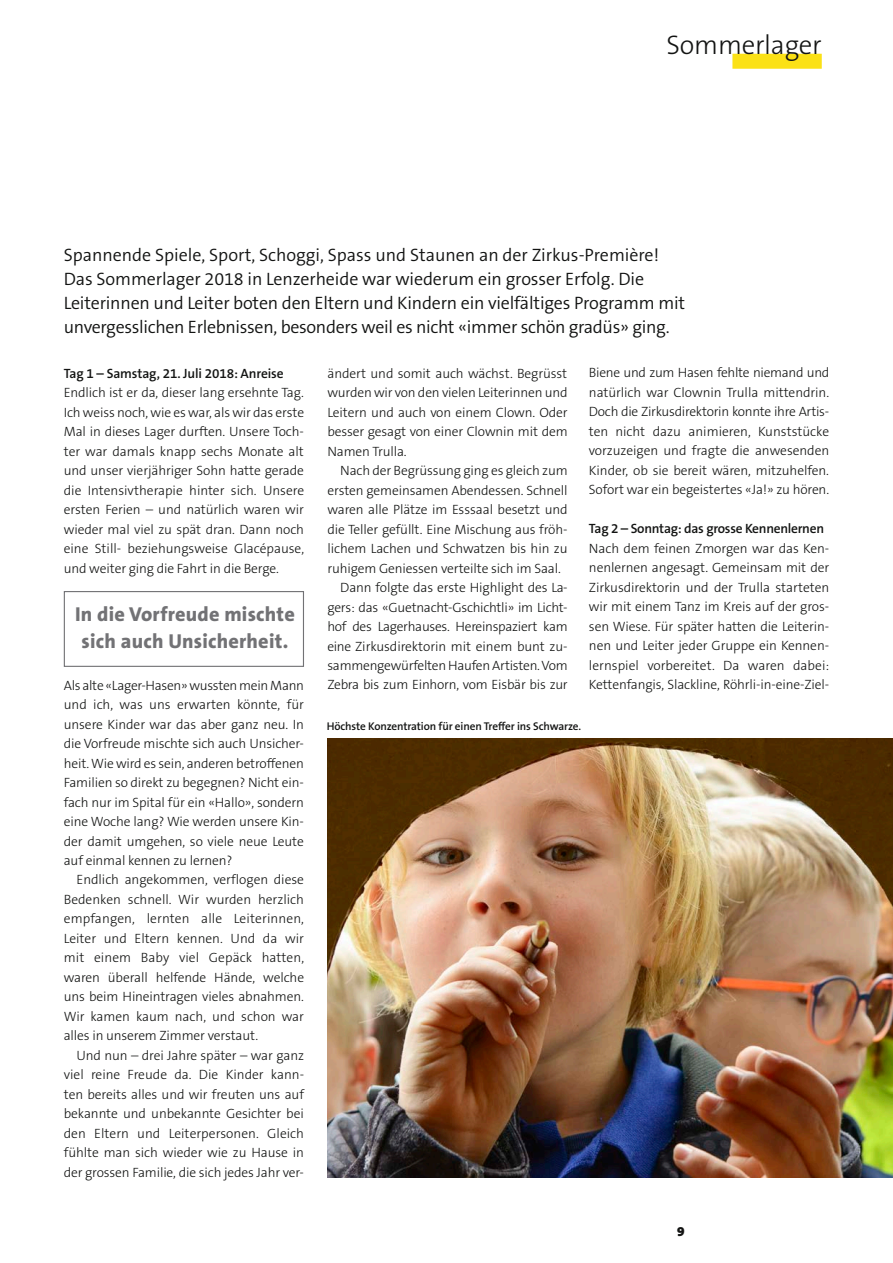
<style>
.page{position:relative;width:893px;height:1263px;background:#fff}
.page>*{position:absolute;margin:0;border:0;box-sizing:border-box;transform-origin:0 0}
.t1{font:300 27px "The Sans B3";letter-spacing:-.01em;color:#131413}
.t2{font:800 20.25px/27px "The Sans B8";letter-spacing:.01em;color:#727275;text-align:center}
.t3{font:300 18px/24px "The Sans B4";letter-spacing:-.01em;color:#131413}
.t4{font:300 13.5px/19.5px "The Sans B3";letter-spacing:-.01em;color:#131413;text-align:justify}
.t5{font:600 13.5px "The Sans B6";letter-spacing:-.02em;color:#131413}
.t6{font:900 13.5px "The Sans B9";color:#131413}
.t7{font:600 11.25px "The Sans B6";letter-spacing:-.01em;color:#131413}
</style>
<div class="page">
<img style="left:327px;top:739px;width:566px;height:438px">
<div style="left:64px;top:591px;width:240px;height:76px;border:1px solid #727275"></div>
<div style="left:732px;top:54px;width:90px;height:15px;background:#fbe116"></div>
<h1 class="t1" style="left:667px;top:31px;width:157px">Sommerlager</h1>
<p class="t3" style="left:64px;top:243px;width:623px">Spannende Spiele, Sport, Schoggi, Spass und Staunen an der Zirkus-Première!<br>Das Sommerlager 2018 in Lenzerheide war wiederum ein grosser Erfolg. Die Leiterinnen und Leiter boten den Eltern und Kindern ein vielfältiges Programm mit unvergesslichen Erlebnissen, besonders weil es nicht «immer schön gradüs» ging.</p>
<p class="t5" style="left:64px;top:366px;width:221px">Tag 1 – Samstag, 21. Juli 2018: Anreise</p>
<p class="t4" style="left:64px;top:383px;width:242px">Endlich ist er da, dieser lang ersehnte Tag.<br>Ich weiss noch, wie es war, als wir das erste Mal in dieses Lager durften. Unsere Toch&shy;ter war damals knapp sechs Monate alt und unser vierjähriger Sohn hatte gerade die Intensivtherapie hinter sich. Unsere ersten Ferien – und natürlich waren wir wieder mal viel zu spät dran. Dann noch eine Still- beziehungsweise Glacépause, und weiter ging die Fahrt in die Berge.</p>
<h2 class="t2" style="left:75px;top:601px;width:221px">In die Vorfreude mischte sich auch Unsicherheit.</h2>
<p class="t4" style="left:64px;top:676px;width:242px">Als alte «Lager-Hasen» wussten mein Mann und ich, was uns erwarten könnte, für unsere Kinder war das aber ganz neu. In die Vorfreude mischte sich auch Unsicher&shy;heit. Wie wird es sein, anderen betroffenen Familien so direkt zu begegnen? Nicht ein&shy;fach nur im Spital für ein «Hallo», sondern eine Woche lang? Wie werden unsere Kin&shy;der damit umgehen, so viele neue Leute auf einmal kennen zu lernen?</p>
<p class="t4" style="left:64px;top:871px;width:242px;text-indent:13px">Endlich angekommen, verflogen diese Bedenken schnell. Wir wurden herzlich empfangen, lernten alle Leiterinnen, Leiter und Eltern kennen. Und da wir mit einem Baby viel Gepäck hatten, waren überall helfende Hände, welche uns beim Hineintragen vieles abnahmen.<br>Wir kamen kaum nach, und schon war alles in unserem Zimmer verstaut.</p>
<p class="t4" style="left:64px;top:1046px;width:242px;text-indent:13px">Und nun – drei Jahre später – war ganz viel reine Freude da. Die Kinder kann&shy;ten bereits alles und wir freuten uns auf bekannte und unbekannte Gesichter bei den Eltern und Leiterpersonen. Gleich fühlte man sich wieder wie zu Hause in der grossen Familie, die sich jedes Jahr ver-</p>
<p class="t4" style="left:327px;top:364px;width:242px">ändert und somit auch wächst. Begrüsst wurden wir von den vielen Leiterinnen und Leitern und auch von einem Clown. Oder besser gesagt von einer Clownin mit dem Namen Trulla.</p>
<p class="t4" style="left:340px;top:461px;width:229px">Nach der Begrüssung ging es gleich zum</p>
<p class="t4" style="left:327px;top:481px;width:242px">ersten gemeinsamen Abendessen. Schnell</p>
<p class="t4" style="left:327px;top:500px;width:242px">waren alle Plätze im Esssaal besetzt und</p>
<p class="t4" style="left:327px;top:520px;width:242px">die Teller gefüllt. Eine Mischung aus fröh-</p>
<p class="t4" style="left:327px;top:539px;width:242px">lichem Lachen und Schwatzen bis hin zu</p>
<p class="t4" style="left:327px;top:559px;width:235px">ruhigem Geniessen verteilte sich im Saal.</p>
<p class="t4" style="left:340px;top:578px;width:229px">Dann folgte das erste Highlight des La-</p>
<p class="t4" style="left:327px;top:598px;width:242px">gers: das «Guetnacht-Gschichtli» im Licht-</p>
<p class="t4" style="left:327px;top:617px;width:242px">hof des Lagerhauses. Hereinspaziert kam</p>
<p class="t4" style="left:327px;top:637px;width:242px">eine Zirkusdirektorin mit einem bunt zu-</p>
<p class="t4" style="left:327px;top:656px;width:242px">sammengewürfelten Haufen Artisten. Vom</p>
<p class="t4" style="left:327px;top:676px;width:242px">Zebra bis zum Einhorn, vom Eisbär bis zur</p>
<p class="t4" style="left:589px;top:364px;width:242px">Biene und zum Hasen fehlte niemand und natürlich war Clownin Trulla mittendrin.<br>Doch die Zirkusdirektorin konnte ihre Artis&shy;ten nicht dazu animieren, Kunststücke vorzuzeigen und fragte die anwesenden Kinder, ob sie bereit wären, mitzuhelfen.<br>Sofort war ein begeistertes «Ja!» zu hören.</p>
<p class="t5" style="left:589px;top:522px;width:237px">Tag 2 – Sonntag: das grosse Kennenlernen</p>
<p class="t4" style="left:589px;top:539px;width:242px">Nach dem feinen Zmorgen war das Ken&shy;nenlernen angesagt. Gemeinsam mit der Zirkusdirektorin und der Trulla starteten wir mit einem Tanz im Kreis auf der gros&shy;sen Wiese. Für später hatten die Leiterin&shy;nen und Leiter jeder Gruppe ein Kennen&shy;lernspiel vorbereitet. Da waren dabei:<br>Kettenfangis, Slackline, Röhrli-in-eine-Ziel-</p>
<p class="t7" style="left:327px;top:720px;width:256px">Höchste Konzentration für einen Treffer ins Schwarze.</p>
<p class="t6" style="left:677px;top:1224px;width:9px">9</p>
</div>
